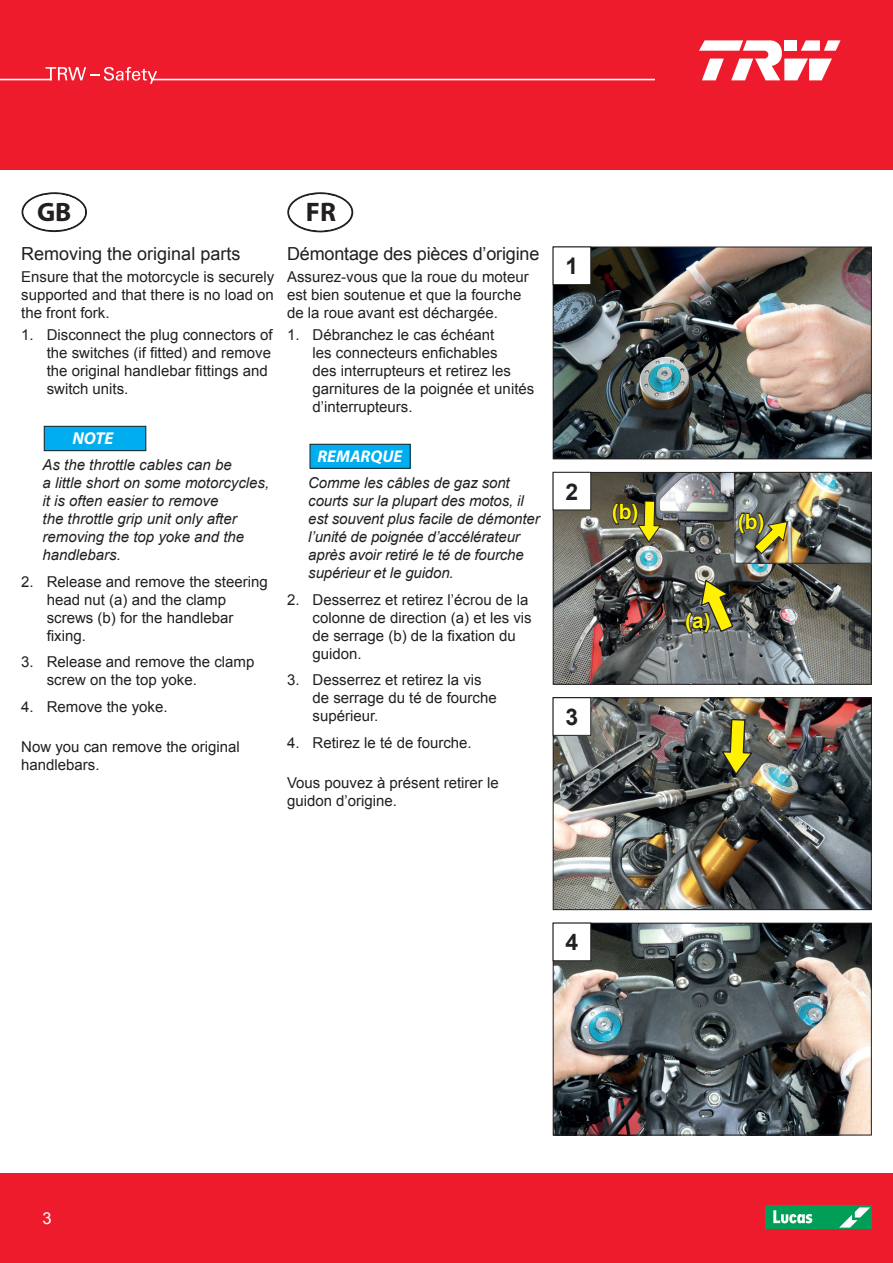
<style>
.page{position:relative;width:893px;height:1263px;background:#fff}
.page>*{position:absolute;margin:0;border:0;box-sizing:border-box;transform-origin:0 0}
.t1{font:700 26.85px "Myriad Pro";color:#231f20}
.t2{font:700 26.7px "Myriad Pro";color:#231f20}
.t3{font:700 22.95px "Arial";color:#231f20}
.t4{font:700 21px "Arial";color:#fff101}
.t5{font:18px "Arial";letter-spacing:-.01em;color:#231f20}
.t6{font:italic 700 17.25px "Myriad Pro";color:#fff}
.t7{font:italic 700 16.95px "Myriad Pro";color:#fff}
.t8{font:16.5px "Arial";color:#fff}
.t9{font:15px/18px "Arial";color:#231f20}
.t10{font:italic 15px/18px "Arial";letter-spacing:-.01em;color:#231f20}
</style>
<div class="page">
<div style="left:0;top:0;width:893px;height:170px;background:#ee1b2c"></div>
<div style="left:0;top:1174px;width:893px;height:89px;background:#ee1b2c"></div>
<svg style="left:46px;top:67px;width:111px;height:17px"></svg>
<hr style="left:0;top:79px;width:52px;height:1px;background:#fff">
<hr style="left:152px;top:79px;width:503px;height:1px;background:#fff">
<svg style="left:699px;top:40px;width:141px;height:40px"></svg>
<div style="left:765px;top:1206px;width:107px;height:23px;background:#009e57"></div>
<svg style="left:840px;top:1207px;width:30px;height:20px"></svg>
<svg style="left:773px;top:1210px;width:39px;height:13px"></svg>
<svg style="left:21px;top:192px;width:66px;height:41px"></svg>
<div style="left:44px;top:426px;width:102px;height:25px;background:#00aeef"></div>
<div style="left:44px;top:426px;width:102px;height:25px;border:1px solid #231f20"></div>
<svg style="left:287px;top:192px;width:67px;height:41px"></svg>
<div style="left:310px;top:444px;width:100px;height:24px;background:#00aeef"></div>
<div style="left:310px;top:444px;width:100px;height:24px;border:1px solid #231f20"></div>
<img style="left:555px;top:249px;width:315px;height:208px">
<div style="left:553px;top:247px;width:319px;height:212px;border:1px solid #231f20"></div>
<img style="left:555px;top:474px;width:315px;height:209px">
<div style="left:553px;top:472px;width:319px;height:213px;border:1px solid #231f20"></div>
<img style="left:555px;top:699px;width:315px;height:209px">
<div style="left:553px;top:697px;width:319px;height:213px;border:1px solid #231f20"></div>
<img style="left:555px;top:925px;width:315px;height:208px">
<div style="left:553px;top:923px;width:319px;height:212px;border:1px solid #231f20"></div>
<div style="left:553px;top:247px;width:38px;height:38px;background:#fff"></div>
<div style="left:553px;top:247px;width:38px;height:38px;border:1px solid #231f20"></div>
<div style="left:553px;top:472px;width:38px;height:38px;background:#fff"></div>
<div style="left:553px;top:472px;width:38px;height:38px;border:1px solid #231f20"></div>
<div style="left:553px;top:698px;width:38px;height:37px;background:#fff"></div>
<div style="left:553px;top:697px;width:38px;height:39px;border:1px solid #231f20"></div>
<div style="left:553px;top:923px;width:38px;height:38px;background:#fff"></div>
<div style="left:553px;top:923px;width:38px;height:38px;border:1px solid #231f20"></div>
<img style="left:736px;top:474px;width:134px;height:88px">
<div style="left:734px;top:472px;width:138px;height:92px;border:1px solid #231f20"></div>
<svg style="left:720px;top:718px;width:33px;height:58px;background:#878534"></svg>
<svg style="left:611px;top:500px;width:51px;height:43px;background:#787445"></svg>
<img style="left:737px;top:512px;width:60px;height:50px">
<svg style="left:684px;top:572px;width:61px;height:67px;background:#6b6b47"></svg>
<h2 class="t2" style="left:37px;top:195px;width:36px">GB</h2>
<p class="t5" style="left:21px;top:242px;width:221px">Removing the original parts</p>
<p class="t9" style="left:21px;top:268px;width:254px;text-align:justify">Ensure that the motorcycle is securely supported and that there is no load on the front fork.</p>
<p class="t9" style="left:47px;top:326px;width:227px;text-indent:-25px">1. Disconnect the plug connectors of the switches (if fitted) and remove the original handlebar fittings and switch units.</p>
<p class="t6" style="left:72px;top:427px;width:42px">NOTE</p>
<p class="t10" style="left:43px;top:456px;width:228px">As the throttle cables can be<br>a little short on some motorcycles, it is often easier to remove<br>the throttle grip unit only after removing the top yoke and the handlebars.</p>
<p class="t9" style="left:47px;top:573px;width:222px;text-indent:-25px">2. Release and remove the steering head nut (a) and the clamp screws (b) for the handlebar fixing.</p>
<p class="t9" style="left:47px;top:653px;width:209px;text-indent:-25px">3. Release and remove the clamp screw on the top yoke.</p>
<p class="t9" style="left:21px;top:698px;width:148px">4. Remove the yoke.</p>
<p class="t9" style="left:21px;top:738px;width:220px">Now you can remove the original handlebars.</p>
<h1 class="t1" style="left:306px;top:195px;width:32px">FR</h1>
<p class="t5" style="left:287px;top:242px;width:254px">Démontage des pièces d’origine</p>
<p class="t9" style="left:287px;top:268px;width:243px">Assurez-vous que la roue du moteur est bien soutenue et que la fourche de la roue avant est déchargée.</p>
<p class="t9" style="left:313px;top:326px;width:223px;text-indent:-26px">1. Débranchez le cas échéant<br>les connecteurs enfichables<br>des interrupteurs et retirez les garnitures de la poignée et unités d’interrupteurs.</p>
<p class="t7" style="left:317px;top:445px;width:86px">REMARQUE</p>
<p class="t10" style="left:308px;top:474px;width:233px">Comme les câbles de gaz sont courts sur la plupart des motos, il est souvent plus facile de démonter l’unité de poignée d’accélérateur après avoir retiré le té de fourche supérieur et le guidon.</p>
<p class="t9" style="left:313px;top:591px;width:221px;text-indent:-25px">2. Desserrez et retirez l’écrou de la colonne de direction (a) et les vis de serrage (b) de la fixation du guidon.</p>
<p class="t9" style="left:313px;top:671px;width:186px;text-indent:-25px">3. Desserrez et retirez la vis de serrage du té de fourche supérieur.</p>
<p class="t9" style="left:287px;top:734px;width:186px">4. Retirez le té de fourche.</p>
<p class="t9" style="left:287px;top:774px;width:213px">Vous pouvez à présent retirer le guidon d’origine.</p>
<h3 class="t3" style="left:566px;top:251px;width:14px">1</h3>
<h3 class="t3" style="left:566px;top:476px;width:14px">2</h3>
<h3 class="t3" style="left:566px;top:701px;width:14px">3</h3>
<h3 class="t4" style="left:612px;top:498px;width:28px">(b)</h3>
<h3 class="t4" style="left:738px;top:507px;width:28px">(b)</h3>
<h3 class="t4" style="left:685px;top:607px;width:27px">(a)</h3>
<h3 class="t3" style="left:566px;top:927px;width:14px">4</h3>
<p class="t8" style="left:43px;top:1207px;width:11px">3</p>
</div>
